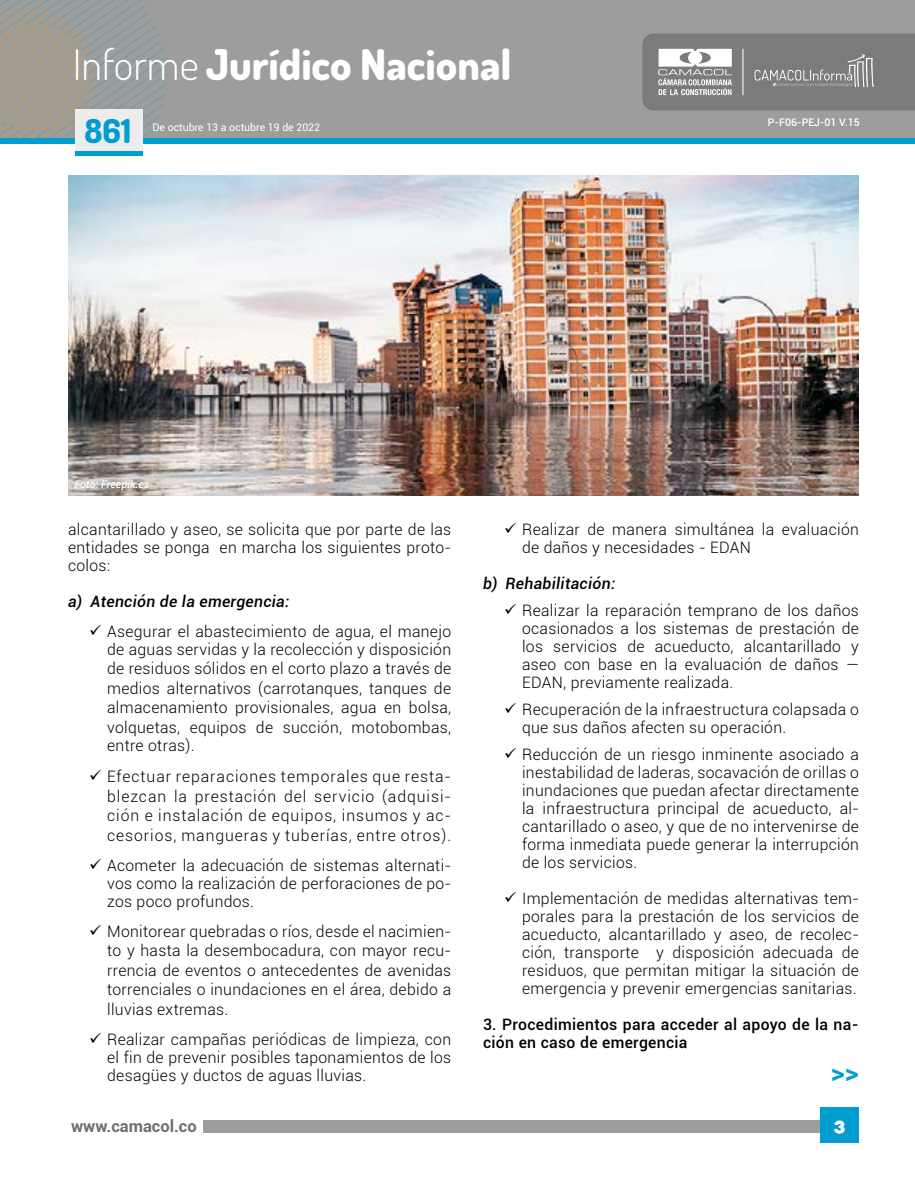
<style>
.page{position:relative;width:915px;height:1191px;background:#fff}
.page>*{position:absolute;margin:0;border:0;box-sizing:border-box;transform-origin:0 0}
.t1{font:800 42.3px "Dosis";color:#fff}
.t2{font:800 33px "Dosis";color:#009dd1}
.t3{font:700 27px "Roboto";color:#009dd1}
.t4{font:900 19.5px "Helvetica";color:#fff}
.t5{font:700 16.5px "Roboto";color:#706f6f}
.t6{font:300 15.75px/18px "Roboto";letter-spacing:.02em;color:#000;text-align:justify}
.t7{font:500 15.75px/18px "Roboto";letter-spacing:.02em;color:#000}
.t8{font:italic 500 15.75px "Roboto";letter-spacing:.02em;color:#000}
.t9{font:10.5px "Roboto";color:#fff}
.t10{font:500 10.5px "Roboto";color:#fff}
.t11{font:italic 500 10.5px "Roboto";color:#fff}
.s1{font-weight:300}
</style>
<div class="page">
<div style="left:819px;top:1107px;width:39px;height:36px;background:#009dd1"></div>
<div style="left:0;top:0;width:914px;height:138px;background:#9d9d9c"></div>
<div style="left:0;top:138px;width:914px;height:6px;background:#009dd1"></div>
<svg style="left:0;top:0;width:167px;height:138px"></svg>
<svg style="left:642px;top:34px;width:272px;height:76px;background:#8a8989"></svg>
<hr style="left:742px;top:49px;width:1px;height:46px;background:#fff">
<div style="left:75px;top:151px;width:67px;height:5px;background:#009dd1"></div>
<div style="left:75px;top:110px;width:67px;height:41px;background:#ededed"></div>
<div style="left:203px;top:1120px;width:616px;height:12px;background:#9d9d9c"></div>
<img style="left:68px;top:175px;width:790px;height:320px">
<h1 class="t1" style="left:73px;top:38px;width:440px"><span class="s1">Informe</span> Jurídico Nacional</h1>
<h2 class="t2" style="left:85px;top:110px;width:48px">861</h2>
<p class="t9" style="left:152px;top:120px;width:169px">De octubre 13 a octubre 19 de 2022</p>
<p class="t11" style="left:74px;top:476px;width:76px">Foto: Freepik.es</p>
<p class="t10" style="left:767px;top:115px;width:93px">P-F06-PEJ-01 V.15</p>
<p class="t6" style="left:68px;top:519px;width:384px">alcantarillado y aseo, se solicita que por parte de las entidades se ponga en marcha los siguientes proto&shy;colos:</p>
<p class="t8" style="left:68px;top:590px;width:223px">a) Atención de la emergencia:</p>
<p class="t6" style="left:89px;top:621px;width:363px;text-align:right">✓ Asegurar el abastecimiento de agua, el manejo de aguas servidas y la recolección y disposición</p>
<p class="t6" style="left:107px;top:658px;width:345px;line-height:19.5px">de residuos sólidos en el corto plazo a través de medios alternativos (carrotanques, tanques de almacenamiento provisionales, agua en bolsa, volquetas, equipos de succión, motobombas,</p>
<p class="t6" style="left:107px;top:735px;width:89px">entre otras).</p>
<p class="t6" style="left:107px;top:766px;width:345px;line-height:19.5px;text-indent:-18px">✓ Efectuar reparaciones temporales que resta&shy;blezcan la prestación del servicio (adquisi&shy;ción e instalación de equipos, insumos y ac&shy;cesorios, mangueras y tuberías, entre otros).</p>
<p class="t6" style="left:107px;top:855px;width:345px;text-indent:-18px">✓ Acometer la adecuación de sistemas alternati&shy;vos como la realización de perforaciones de po&shy;zos poco profundos.</p>
<p class="t6" style="left:107px;top:921px;width:345px;line-height:19.5px;text-indent:-18px">✓ Monitorear quebradas o ríos, desde el nacimien&shy;to y hasta la desembocadura, con mayor recu&shy;rrencia de eventos o antecedentes de avenidas torrenciales o inundaciones en el área, debido a lluvias extremas.</p>
<p class="t6" style="left:107px;top:1029px;width:345px;text-indent:-18px">✓ Realizar campañas periódicas de limpieza, con el fin de prevenir posibles taponamientos de los desagües y ductos de aguas lluvias.</p>
<p class="t5" style="left:71px;top:1114px;width:127px">www.camacol.co</p>
<p class="t6" style="left:522px;top:520px;width:338px;text-indent:-18px">✓ Realizar de manera simultánea la evaluación de daños y necesidades - EDAN</p>
<p class="t8" style="left:483px;top:572px;width:134px">b) Rehabilitación:</p>
<p class="t6" style="left:522px;top:601px;width:338px;text-indent:-18px">✓ Realizar la reparación temprano de los daños ocasionados a los sistemas de prestación de los servicios de acueducto, alcantarillado y aseo con base en la evaluación de daños — EDAN, previamente realizada.</p>
<p class="t6" style="left:522px;top:700px;width:338px;text-indent:-18px">✓ Recuperación de la infraestructura colapsada o que sus daños afecten su operación.</p>
<p class="t6" style="left:522px;top:745px;width:338px;text-indent:-18px">✓ Reducción de un riesgo inminente asociado a inestabilidad de laderas, socavación de orillas o inundaciones que puedan afectar directamente la infraestructura principal de acueducto, al&shy;cantarillado o aseo, y que de no intervenirse de forma inmediata puede generar la interrupción de los servicios.</p>
<p class="t6" style="left:522px;top:889px;width:338px;text-indent:-18px">✓ Implementación de medidas alternativas tem&shy;porales para la prestación de los servicios de acueducto, alcantarillado y aseo, de recolec&shy;ción, transporte y disposición adecuada de residuos, que permitan mitigar la situación de emergencia y prevenir emergencias sanitarias.</p>
<p class="t7" style="left:483px;top:1015px;width:377px">3. Procedimientos para acceder al apoyo de la na&shy;ción en caso de emergencia</p>
<h3 class="t3" style="left:830px;top:1052px;width:30px">&gt;&gt;</h3>
<p class="t4" style="left:833px;top:1119px;width:13px">3</p>
</div>
